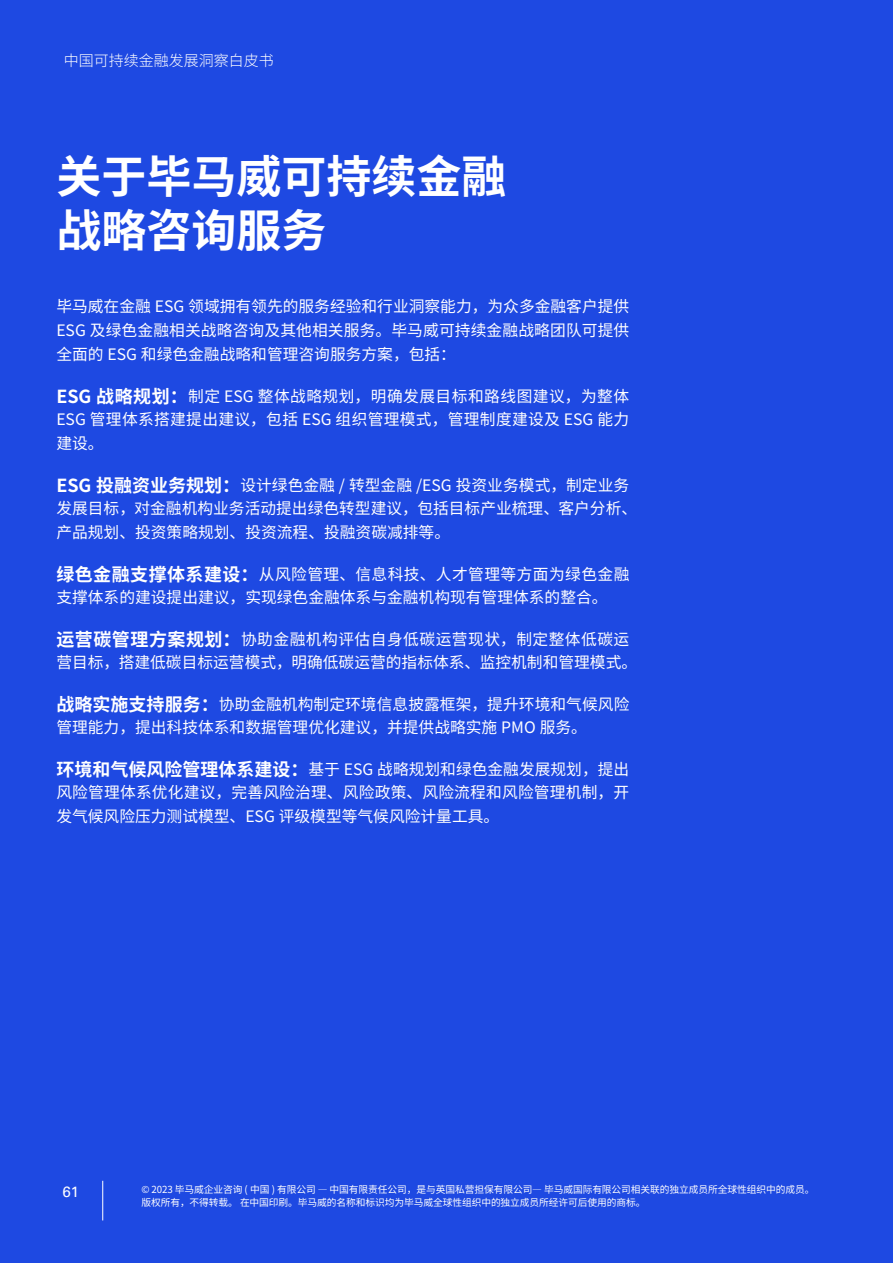
<style>
.page{position:relative;width:893px;height:1263px;background:#1e49e2}
.page>*{position:absolute;margin:0;border:0;box-sizing:border-box;transform-origin:0 0}
.t1{font:700 45px/54px "Noto Sans CJ Ksc";color:#fff}
.t2{font:15.75px/23.4px "Noto Sans CJ Ksc";color:#fff}
.t3{font:300 15px "Noto Sans CJ Ksc";color:#fff}
.t4{font:15px "Universfor KPMG";color:#fff}
.t5{font:9.75px/13.5px "Noto Sans CJ Ksc";letter-spacing:-.01em;color:#fff}
.s1{font-weight:700;font-size:18px}
</style>
<div class="page">
<hr style="left:102px;top:1181px;width:1px;height:39px;background:#fff">
<p class="t3" style="left:64px;top:52px;width:211px">中国可持续金融发展洞察白皮书</p>
<h1 class="t1" style="left:56px;top:151px;width:452px">关于毕马威可持续金融战略咨询服务</h1>
<p class="t2" style="left:56px;top:294px;width:575px;line-height:24px;text-align:justify">毕马威在金融 ESG 领域拥有领先的服务经验和行业洞察能力，为众多金融客户提供ESG 及绿色金融相关战略咨询及其他相关服务。毕马威可持续金融战略团队可提供全面的 ESG 和绿色金融战略和管理咨询服务方案，包括：</p>
<p class="t2" style="left:56px;top:384px;width:574px;text-align:justify"><span class="s1">ESG 战略规划：</span>制定 ESG 整体战略规划，明确发展目标和路线图建议，为整体ESG 管理体系搭建提出建议，包括 ESG 组织管理模式，管理制度建设及 ESG 能力建设。</p>
<p class="t2" style="left:56px;top:474px;width:582px"><span class="s1">ESG 投融资业务规划：</span>设计绿色金融 / 转型金融 /ESG 投资业务模式，制定业务发展目标，对金融机构业务活动提出绿色转型建议，包括目标产业梳理、客户分析、产品规划、投资策略规划、投资流程、投融资碳减排等。</p>
<p class="t2" style="left:56px;top:563px;width:575px;line-height:22.8px"><span class="s1">绿色金融支撑体系建设：</span>从风险管理、信息科技、人才管理等方面为绿色金融支撑体系的建设提出建议，实现绿色金融体系与金融机构现有管理体系的整合。</p>
<p class="t2" style="left:56px;top:628px;width:582px;line-height:22.8px"><span class="s1">运营碳管理方案规划：</span>协助金融机构评估自身低碳运营现状，制定整体低碳运营目标，搭建低碳目标运营模式，明确低碳运营的指标体系、监控机制和管理模式。</p>
<p class="t2" style="left:56px;top:693px;width:575px;line-height:22.8px"><span class="s1">战略实施支持服务：</span>协助金融机构制定环境信息披露框架，提升环境和气候风险管理能力，提出科技体系和数据管理优化建议，并提供战略实施 PMO 服务。</p>
<p class="t2" style="left:56px;top:758px;width:574px;text-align:justify"><span class="s1">环境和气候风险管理体系建设：</span>基于 ESG 战略规划和绿色金融发展规划，提出风险管理体系优化建议，完善风险治理、风险政策、风险流程和风险管理机制，开发气候风险压力测试模型、ESG 评级模型等气候风险计量工具。</p>
<p class="t4" style="left:63px;top:1183px;width:18px">61</p>
<p class="t5" style="left:141px;top:1182px;width:675px">© 2023 毕马威企业咨询 ( 中国 ) 有限公司 — 中国有限责任公司，是与英国私营担保有限公司— 毕马威国际有限公司相关联的独立成员所全球性组织中的成员。版权所有，不得转载。 在中国印刷。毕马威的名称和标识均为毕马威全球性组织中的独立成员所经许可后使用的商标。</p>
</div>
